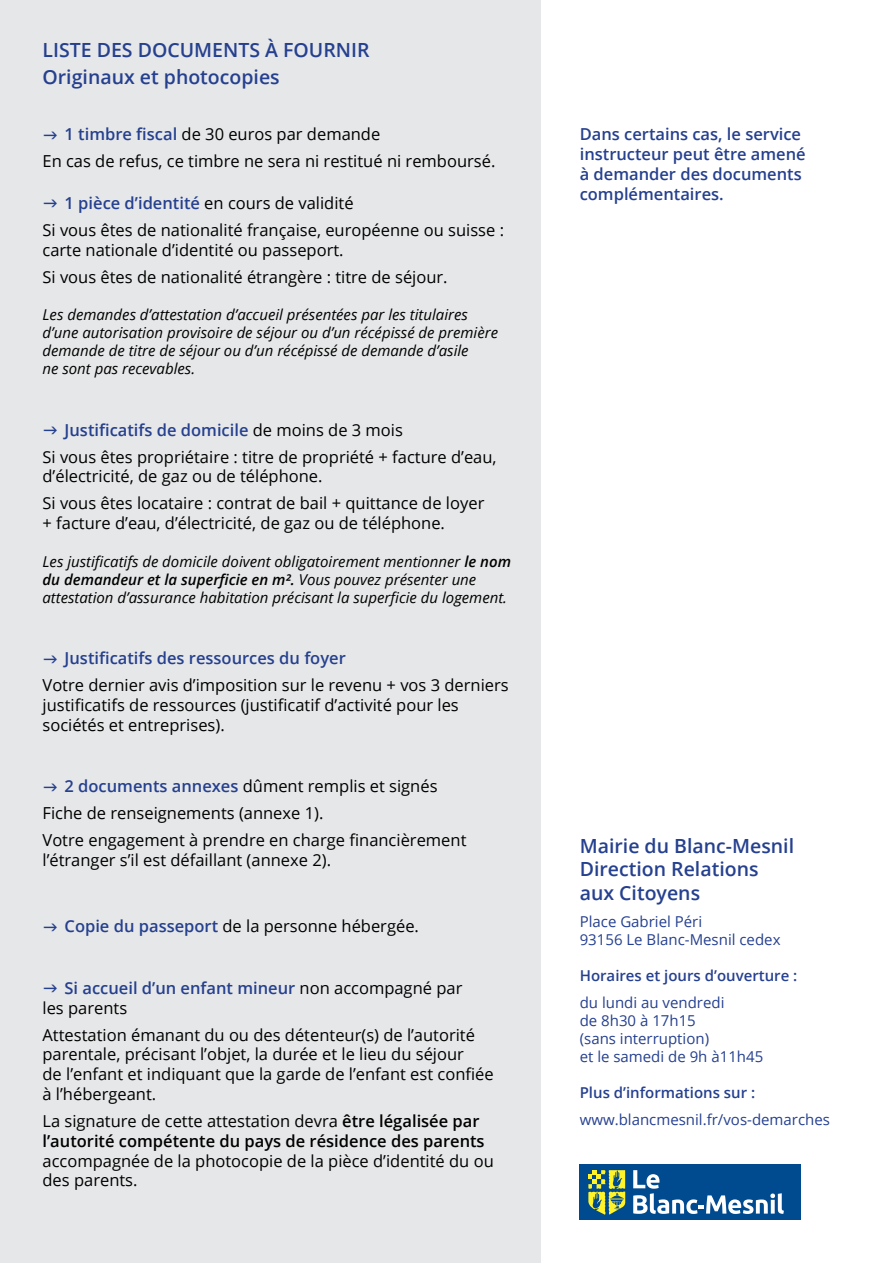
<style>
.page{position:relative;width:893px;height:1263px;background:#fff}
.page>*{position:absolute;margin:0;border:0;box-sizing:border-box;transform-origin:0 0}
.t1{font:600 19.5px/23.4px "Open Sans";color:#25408f}
.t2{font:16.5px/27px "Open Sans";color:#000}
.t3{font:600 16.5px/19.8px "Open Sans";color:#25408f}
.t4{font:600 16.5px/19.8px "Open Sans";color:#000}
.t5{font:italic 15px/18px "Open Sans";color:#000}
.t6{font:15px/18px "Open Sans";color:#25408f}
.t7{font:600 15px "Open Sans";color:#25408f}
.s1{font-weight:600;color:#25408f}
.s2{font-weight:600}
.s3{font-weight:400}
</style>
<div class="page">
<div style="left:0;top:0;width:540px;height:1263px;background:#e6e7e8"></div>
<div style="left:580px;top:1165px;width:221px;height:55px;background:#004a8f"></div>
<svg style="left:588px;top:1170px;width:37px;height:45px"></svg>
<svg style="left:633px;top:1170px;width:151px;height:44px"></svg>
<p class="t1" style="left:43px;top:36px;width:328px;line-height:27px">LISTE DES DOCUMENTS À FOURNIR<br>Originaux et photocopies</p>
<p class="t2" style="left:43px;top:120px;width:454px;text-indent:22px"><span class="s1">1 timbre fiscal</span> de 30 euros par demande<br>En cas de refus, ce timbre ne sera ni restitué ni remboursé.</p>
<p class="t2" style="left:43px;top:189px;width:463px;text-indent:22px"><span class="s1">1 pièce d’identité</span> en cours de validité<br>Si vous êtes de nationalité française, européenne ou suisse :</p>
<p class="t2" style="left:43px;top:236px;width:407px">carte nationale d’identité ou passeport.<br>Si vous êtes de nationalité étrangère : titre de séjour.</p>
<p class="t5" style="left:43px;top:306px;width:457px">Les demandes d’attestation d’accueil présentées par les titulaires d’une autorisation provisoire de séjour ou d’un récépissé de première demande de titre de séjour ou d’un récépissé de demande d’asile<br>ne sont pas recevables.</p>
<p class="t2" style="left:43px;top:416px;width:456px;text-indent:22px"><span class="s1">Justificatifs de domicile</span> de moins de 3 mois<br>Si vous êtes propriétaire : titre de propriété + facture d’eau,</p>
<p class="t2" style="left:43px;top:462px;width:443px">d’électricité, de gaz ou de téléphone.<br>Si vous êtes locataire : contrat de bail + quittance de loyer</p>
<p class="t2" style="left:43px;top:509px;width:404px">+ facture d’eau, d’électricité, de gaz ou de téléphone.</p>
<p class="t5" style="left:43px;top:552px;width:470px">Les justificatifs de domicile doivent obligatoirement mentionner <span class="s2">le nom du demandeur et la superficie en m².</span> Vous pouvez présenter une attestation d’assurance habitation précisant la superficie du logement.</p>
<p class="t3" style="left:65px;top:648px;width:283px">Justificatifs des ressources du foyer</p>
<p class="t2" style="left:43px;top:675px;width:468px;line-height:19.8px">Votre dernier avis d’imposition sur le revenu + vos 3 derniers justificatifs de ressources (justificatif d’activité pour les sociétés et entreprises).</p>
<p class="t2" style="left:43px;top:772px;width:425px;text-indent:22px"><span class="s1">2 documents annexes</span> dûment remplis et signés<br>Fiche de renseignements (annexe 1).<br>Votre engagement à prendre en charge financièrement</p>
<p class="t2" style="left:43px;top:846px;width:290px">l’étranger s’il est défaillant (annexe 2).</p>
<p class="t2" style="left:65px;top:912px;width:356px"><span class="s1">Copie du passeport</span> de la personne hébergée.</p>
<p class="t2" style="left:43px;top:977px;width:421px;line-height:19.8px;text-indent:22px"><span class="s1">Si accueil d’un enfant mineur</span> non accompagné par les parents</p>
<p class="t2" style="left:43px;top:1024px;width:453px;line-height:19.8px">Attestation émanant du ou des détenteur(s) de l’autorité parentale, précisant l’objet, la durée et le lieu du séjour<br>de l’enfant et indiquant que la garde de l’enfant est confiée à l’hébergeant.</p>
<p class="t4" style="left:43px;top:1111px;width:444px"><span class="s3">La signature de cette attestation devra</span> être légalisée par l’autorité compétente du pays de résidence des parents</p>
<p class="t2" style="left:43px;top:1150px;width:453px;line-height:19.8px">accompagnée de la photocopie de la pièce d’identité du ou des parents.</p>
<p class="t3" style="left:580px;top:124px;width:227px">Dans certains cas, le service instructeur peut être amené à demander des documents complémentaires.</p>
<p class="t1" style="left:580px;top:834px;width:216px">Mairie du Blanc-Mesnil<br>Direction Relations aux Citoyens</p>
<p class="t6" style="left:580px;top:912px;width:202px">Place Gabriel Péri<br>93156 Le Blanc-Mesnil cedex</p>
<p class="t7" style="left:580px;top:965px;width:219px">Horaires et jours d’ouverture :</p>
<p class="t6" style="left:580px;top:993px;width:185px">du lundi au vendredi<br>de 8h30 à 17h15<br>(sans interruption)<br>et le samedi de 9h à11h45</p>
<p class="t7" style="left:580px;top:1082px;width:177px">Plus d’informations sur :</p>
<p class="t6" style="left:580px;top:1110px;width:252px">www.blancmesnil.fr/vos-demarches</p>
</div>
